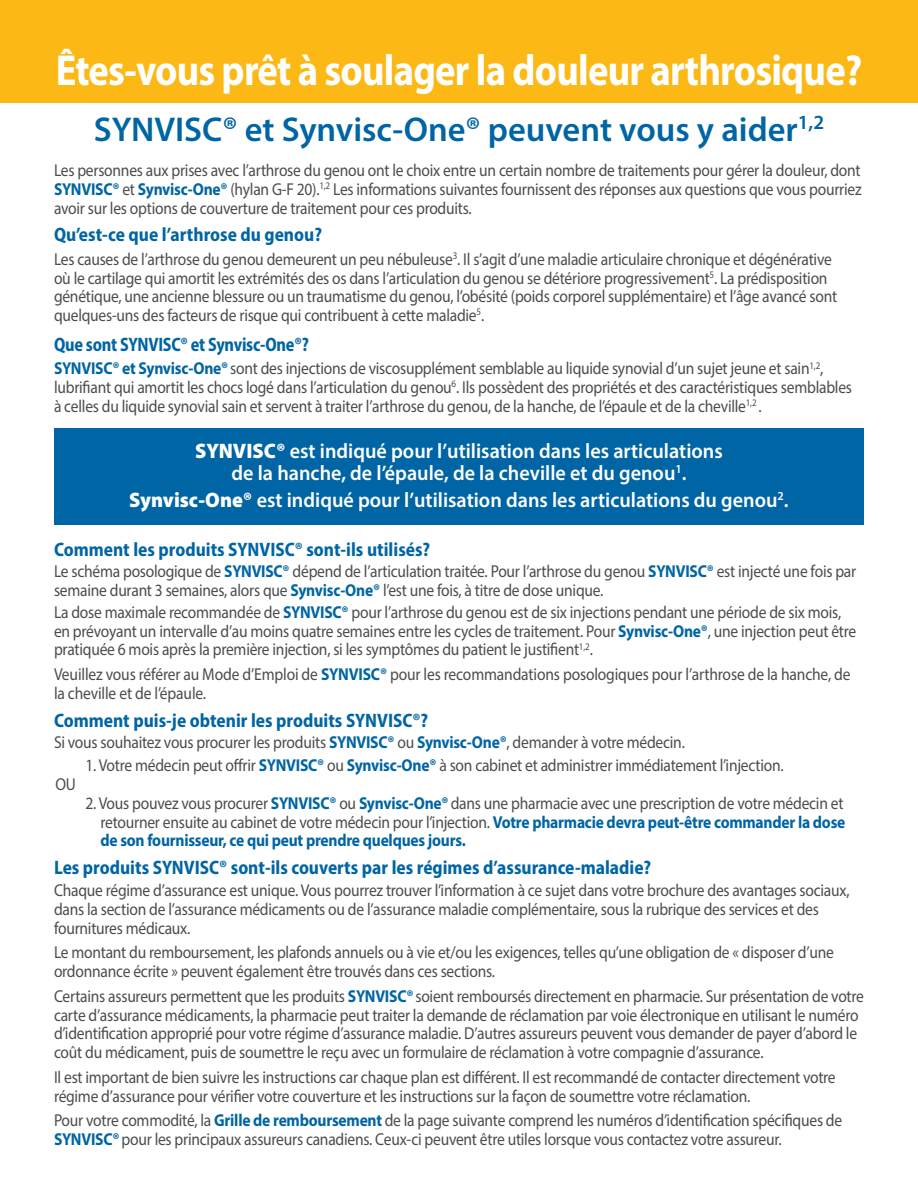
<style>
.page{position:relative;width:918px;height:1188px;background:#fff}
.page>*{position:absolute;margin:0;border:0;box-sizing:border-box;transform-origin:0 0}
.t1{font:700 43.5px "Myriad Pro";letter-spacing:-.02em;color:#fff;scale:.89 1}
.t2{font:600 34.5px "Myriad Pro";color:#0065a4}
.t3{font:600 21px/22.5px "Myriad Pro";color:#fff;text-align:center;scale:.96 1}
.t4{font:700 semi-condensed 19.5px "Myriad Pro";color:#0065a4;scale:.96 1}
.t5{font:700 semi-condensed 19.5px "Myriad Pro";color:#0065a4;scale:.9 1}
.t6{font:17.25px/18.8px "Myriad Pro";letter-spacing:-.015em;color:#4b4c4d;scale:.9 1}
.s1{font-weight:700;color:#0065a4}
.s2{font-weight:900}
</style>
<div class="page">
<div style="left:0;top:0;width:918px;height:102px;background:#fcb814"></div>
<div style="left:54px;top:428px;width:810px;height:97px;background:#0065a4"></div>
<p class="t1" style="left:56px;top:42px;width:908px">Êtes-vous prêt à soulager la douleur arthrosique?</p>
<p class="t2" style="left:94px;top:107px;width:732px">SYNVISC® et Synvisc-One® peuvent vous y aider<sup>1,2</sup></p>
<p class="t6" style="left:54px;top:161px;width:899px;text-align:justify">Les personnes aux prises avec l’arthrose du genou ont le choix entre un certain nombre de traitements pour gérer la douleur, dont <span class="s1">SYNVISC®</span> et <span class="s1">Synvisc-One®</span> (hylan G-F 20).<sup>1,2</sup> Les informations suivantes fournissent des réponses aux questions que vous pourriez avoir sur les options de couverture de traitement pour ces produits.</p>
<p class="t4" style="left:54px;top:222px;width:281px">Qu’est-ce que l’arthrose du genou?</p>
<p class="t6" style="left:54px;top:250px;width:872px">Les causes de l’arthrose du genou demeurent un peu nébuleuse<sup>3</sup>. Il s’agit d’une maladie articulaire chronique et dégénérative où le cartilage qui amortit les extrémités des os dans l’articulation du genou se détériore progressivement<sup>5</sup>. La prédisposition génétique, une ancienne blessure ou un traumatisme du genou, l’obésité (poids corporel supplémentaire) et l’âge avancé sont quelques-uns des facteurs de risque qui contribuent à cette maladie<sup>5</sup>.</p>
<p class="t5" style="left:54px;top:331px;width:285px">Que sont SYNVISC® et Synvisc-One®?</p>
<p class="t6" style="left:54px;top:359px;width:888px"><span class="s1">SYNVISC® et Synvisc-One®</span> sont des injections de viscosupplément semblable au liquide synovial d’un sujet jeune et sain<sup>1,2</sup>, lubrifiant qui amortit les chocs logé dans l’articulation du genou<sup>6</sup>. Ils possèdent des propriétés et des caractéristiques semblables à celles du liquide synovial sain et servent à traiter l’arthrose du genou, de la hanche, de l’épaule et de la cheville<sup>1,2</sup> .</p>
<p class="t3" style="left:195px;top:439px;width:551px"><span class="s2">SYNVISC®</span> est indiqué pour l’utilisation dans les articulations de la hanche, de l’épaule, de la cheville et du genou<sup>1</sup>.</p>
<p class="t3" style="left:129px;top:488px;width:688px"><span class="s2">Synvisc-One®</span> est indiqué pour l’utilisation dans les articulations du genou<sup>2</sup>.</p>
<p class="t4" style="left:54px;top:537px;width:394px">Comment les produits SYNVISC® sont-ils utilisés?</p>
<p class="t6" style="left:54px;top:562px;width:893px">Le schéma posologique de <span class="s1">SYNVISC®</span> dépend de l’articulation traitée. Pour l’arthrose du genou <span class="s1">SYNVISC®</span> est injecté une fois par semaine durant 3 semaines, alors que <span class="s1">Synvisc-One®</span> l’est une fois, à titre de dose unique.</p>
<p class="t6" style="left:54px;top:602px;width:893px">La dose maximale recommandée de <span class="s1">SYNVISC®</span> pour l’arthrose du genou est de six injections pendant une période de six mois, en prévoyant un intervalle d’au moins quatre semaines entre les cycles de traitement. Pour <span class="s1">Synvisc-One®</span>, une injection peut être pratiquée 6 mois après la première injection, si les symptômes du patient le justifient<sup>1,2</sup>.</p>
<p class="t6" style="left:54px;top:665px;width:887px">Veuillez vous référer au Mode d’Emploi de <span class="s1">SYNVISC®</span> pour les recommandations posologiques pour l’arthrose de la hanche, de la cheville et de l’épaule.</p>
<p class="t4" style="left:54px;top:708px;width:391px">Comment puis-je obtenir les produits SYNVISC®?</p>
<p class="t6" style="left:54px;top:733px;width:703px">Si vous souhaitez vous procurer les produits <span class="s1">SYNVISC®</span> ou <span class="s1">Synvisc-One®</span>, demander à votre médecin.</p>
<p class="t6" style="left:85px;top:756px;width:777px">1. Votre médecin peut offrir <span class="s1">SYNVISC®</span> ou <span class="s1">Synvisc-One®</span> à son cabinet et administrer immédiatement l’injection.</p>
<p class="t6" style="left:56px;top:775px;width:24px">OU</p>
<p class="t6" style="left:100px;top:794px;width:829px;text-align:justify;text-indent:-15px">2. Vous pouvez vous procurer <span class="s1">SYNVISC®</span> ou <span class="s1">Synvisc-One®</span>dans une pharmacie avec une prescription de votre médecin et retourner ensuite au cabinet de votre médecin pour l’injection. <span class="s1">Votre pharmacie devra peut-être commander la dose de son fournisseur, ce qui peut prendre quelques jours.</span></p>
<p class="t4" style="left:54px;top:855px;width:624px">Les produits SYNVISC® sont-ils couverts par les régimes d’assurance-maladie?</p>
<p class="t6" style="left:54px;top:881px;width:885px">Chaque régime d’assurance est unique. Vous pourrez trouver l’information à ce sujet dans votre brochure des avantages sociaux, dans la section de l’assurance médicaments ou de l’assurance maladie complémentaire, sous la rubrique des services et des fournitures médicaux.</p>
<p class="t6" style="left:54px;top:943px;width:868px">Le montant du remboursement, les plafonds annuels ou à vie et/ou les exigences, telles qu’une obligation de « disposer d’une ordonnance écrite » peuvent également être trouvés dans ces sections.</p>
<p class="t6" style="left:54px;top:986px;width:902px">Certains assureurs permettent que les produits <span class="s1">SYNVISC®</span> soient remboursés directement en pharmacie. Sur présentation de votre carte d’assurance médicaments, la pharmacie peut traiter la demande de réclamation par voie électronique en utilisant le numéro d’identification approprié pour votre régime d’assurance maladie. D’autres assureurs peuvent vous demander de payer d’abord le coût du médicament, puis de soumettre le reçu avec un formulaire de réclamation à votre compagnie d’assurance.</p>
<p class="t6" style="left:54px;top:1067px;width:870px">Il est important de bien suivre les instructions car chaque plan est différent. Il est recommandé de contacter directement votre régime d’assurance pour vérifier votre couverture et les instructions sur la façon de soumettre votre réclamation.</p>
<p class="t6" style="left:54px;top:1111px;width:877px">Pour votre commodité, la <span class="s1">Grille de remboursement</span> de la page suivante comprend les numéros d’identification spécifiques de<br><span class="s1">SYNVISC®</span>pour les principaux assureurs canadiens. Ceux-ci peuvent être utiles lorsque vous contactez votre assureur.</p>
</div>
